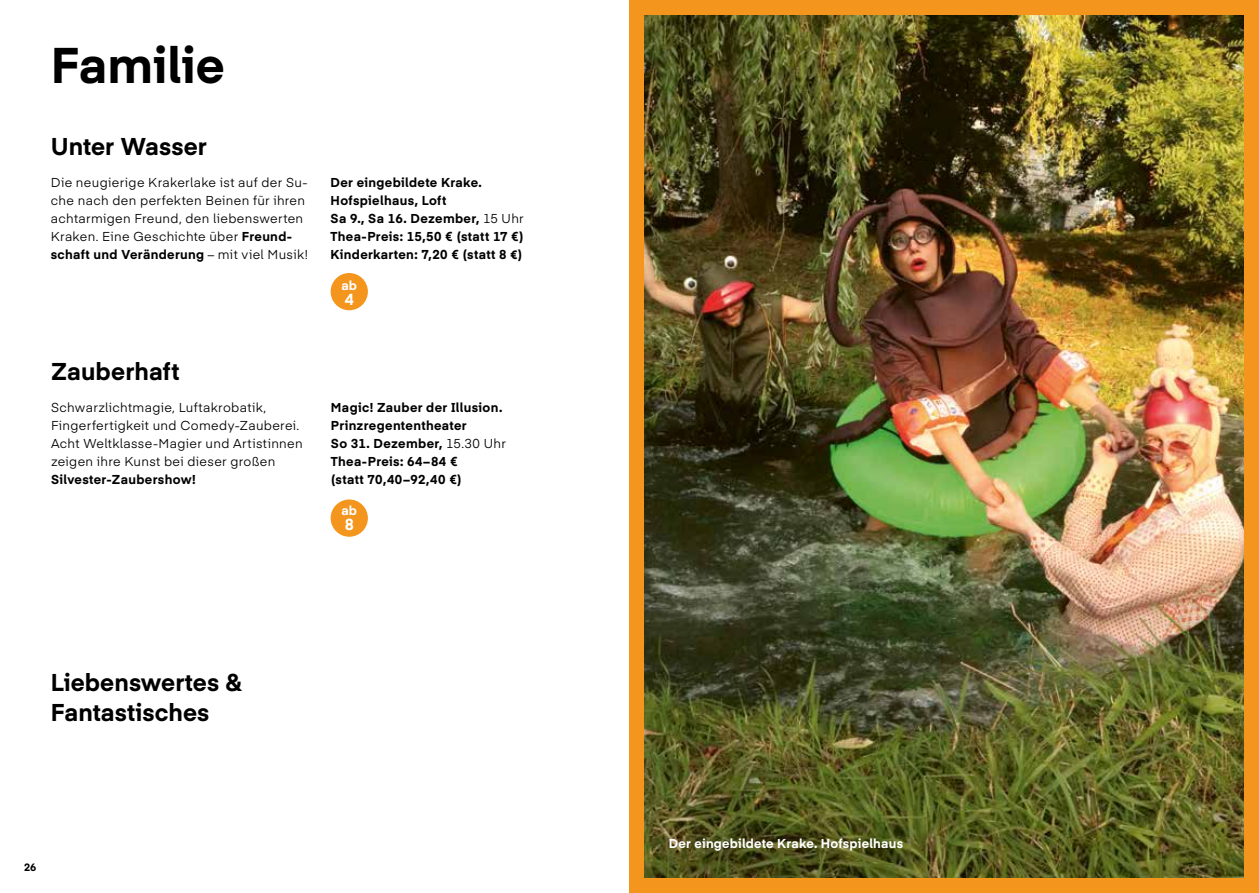
<style>
.page{position:relative;width:1259px;height:893px;background:#fff}
.page>*{position:absolute;margin:0;border:0;box-sizing:border-box;transform-origin:0 0}
.t1{font:700 49.5px "Eina 04";color:#000}
.t2{font:700 24px/30px "Eina 04";letter-spacing:.005em;color:#000}
.t3{font:700 15.75px "Eina 04";color:#fff}
.t4{font:12.75px/18px "Eina 04";letter-spacing:.025em;color:#000}
.t5{font:700 12.75px/18px "Eina 04";letter-spacing:.025em;color:#000}
.t6{font:700 12.75px "Eina 04";letter-spacing:.015em;color:#fff}
.t7{font:700 10.5px "Eina 04";color:#000}
.s1{font-weight:700}
.s2{font-weight:400}
</style>
<div class="page">
<div style="left:331px;top:273px;width:37px;height:37px;background:#f4951d;border-radius:50%"></div>
<div style="left:331px;top:499px;width:37px;height:38px;background:#f4951d;border-radius:50%"></div>
<img style="left:644px;top:15px;width:600px;height:863px">
<div style="left:629px;top:0;width:15px;height:893px;background:#f4951d"></div>
<div style="left:640px;top:878px;width:607px;height:15px;background:#f4951d"></div>
<div style="left:1244px;top:0;width:15px;height:893px;background:#f4951d"></div>
<div style="left:640px;top:0;width:607px;height:15px;background:#f4951d"></div>
<h1 class="t1" style="left:51px;top:29px;width:175px">Familie</h1>
<h2 class="t2" style="left:51px;top:130px;width:157px">Unter Wasser</h2>
<p class="t4" style="left:51px;top:172px;width:258px">Die neugierige Krakerlake ist auf der Su&shy;che nach den perfekten Beinen für ihren achtarmigen Freund, den liebenswerten Kraken. Eine Geschichte über <span class="s1">Freund&shy;schaft und Veränderung</span> – mit viel Musik!</p>
<p class="t5" style="left:330px;top:172px;width:195px">Der eingebildete Krake.<br>Hofspielhaus, Loft<br>Sa 9., Sa 16. Dezember, <span class="s2">15 Uhr<br></span>Thea-Preis: 15,50 € (statt 17 €)<br>Kinderkarten: 7,20 € (statt 8 €)</p>
<p class="t6" style="left:341px;top:276px;width:17px">ab</p>
<p class="t3" style="left:345px;top:288px;width:11px">4</p>
<h2 class="t2" style="left:51px;top:355px;width:130px">Zauberhaft</h2>
<p class="t4" style="left:51px;top:397px;width:253px">Schwarzlichtmagie, Luftakrobatik, Fingerfertigkeit und Comedy-Zauberei.<br>Acht Weltklasse-Magier und Artistinnen zeigen ihre Kunst bei dieser großen</p>
<p class="t5" style="left:51px;top:469px;width:146px">Silvester-Zaubershow!</p>
<p class="t5" style="left:331px;top:397px;width:176px">Magic! Zauber der Illusion.<br>Prinzregententheater<br>So 31. Dezember, <span class="s2">15.30 Uhr<br></span>Thea-Preis: 64–84 €<br>(statt 70,40–92,40 €)</p>
<p class="t6" style="left:341px;top:501px;width:17px">ab</p>
<p class="t3" style="left:345px;top:513px;width:11px">8</p>
<h2 class="t2" style="left:51px;top:666px;width:192px">Liebenswertes &amp;<br>Fantastisches</h2>
<p class="t7" style="left:24px;top:860px;width:14px">26</p>
<p class="t6" style="left:669px;top:834px;width:236px">Der eingebildete Krake. Hofspielhaus</p>
</div>
